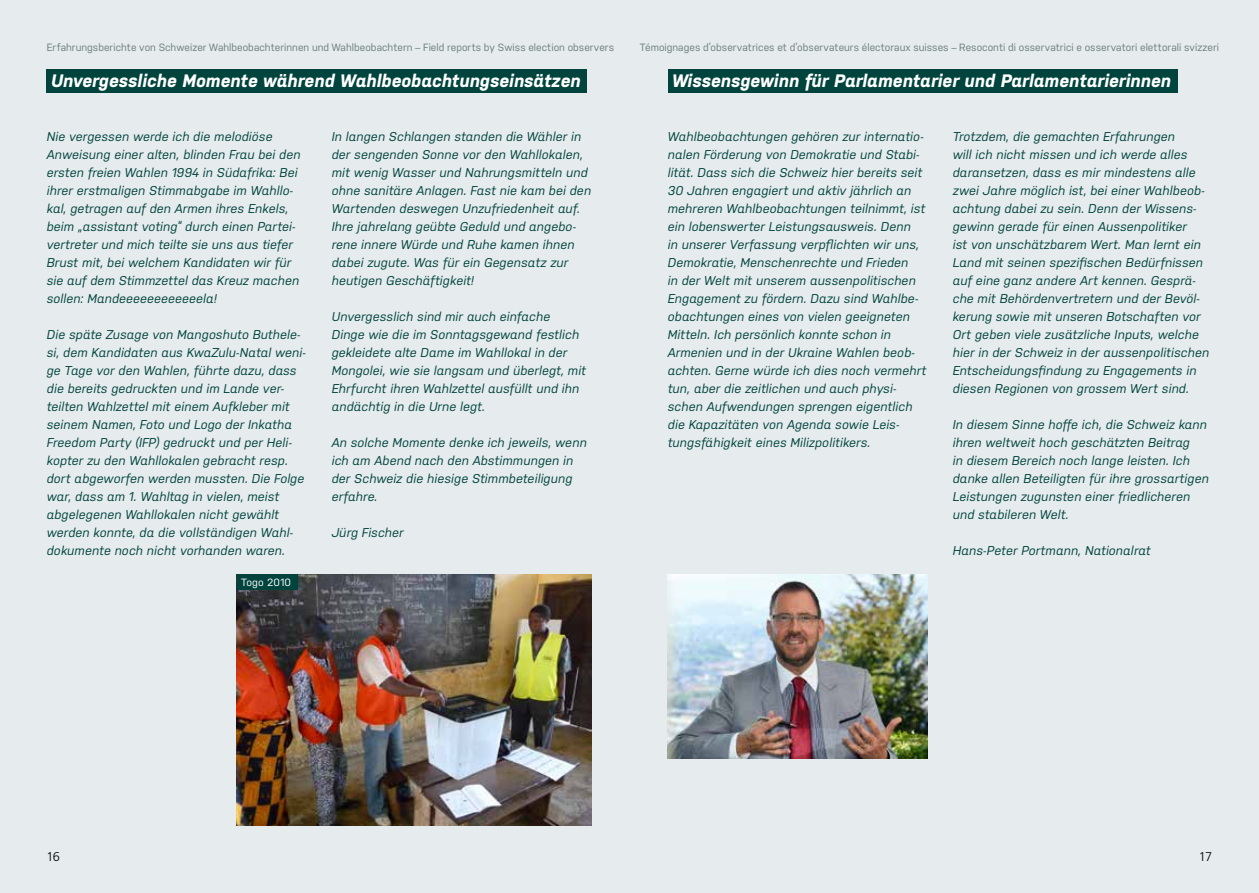
<style>
.page{position:relative;width:1259px;height:893px;background:#fff}
.page>*{position:absolute;margin:0;border:0;box-sizing:border-box;transform-origin:0 0}
.Expertenbericht_Tite{font:italic 700 18px "Nudista";color:#fff}
.Expertenbericht{font:italic 12.75px/18px "Nudista";letter-spacing:.015em;color:#00443d}
.t1{font:300 12.75px "Frutiger LT Pro";color:#000}
.Expertenbericht_kopf{font:10.5px "Nudista";letter-spacing:.005em;color:#6b7e79}
.Legende_blau{font:10.5px "Nudista";letter-spacing:.02em;color:#fff}
</style>
<div class="page">
<div style="left:0;top:0;width:629px;height:893px;background:#e6ebee"></div>
<div style="left:629px;top:0;width:630px;height:893px;background:#e6ebee"></div>
<div style="left:668px;top:69px;width:509px;height:24px;background:#00443d"></div>
<div style="left:47px;top:69px;width:540px;height:24px;background:#00443d"></div>
<img style="left:668px;top:574px;width:259px;height:184px">
<img style="left:237px;top:574px;width:354px;height:251px">
<div style="left:237px;top:574px;width:60px;height:16px;background:#00443d"></div>
<p class="Expertenbericht_kopf" style="left:47px;top:41px;width:569px">Erfahrungsberichte von Schweizer Wahlbeobachterinnen und Wahlbeobachtern – Field reports by Swiss election observers</p>
<p class="Expertenbericht_kopf" style="left:640px;top:41px;width:581px">Témoignages d’observatrices et d’observateurs électoraux suisses – Resoconti di osservatrici e osservatori elettorali svizzeri</p>
<p class="Expertenbericht_Tite" style="left:51px;top:70px;width:531px">Unvergessliche Momente während Wahlbeobachtungseinsätzen</p>
<p class="Expertenbericht" style="left:47px;top:127px;width:255px">Nie vergessen werde ich die melodiöse Anweisung einer alten, blinden Frau bei den ersten freien Wahlen 1994 in Südafrika: Bei ihrer erstmaligen Stimmabgabe im Wahllo&shy;kal, getragen auf den Armen ihres Enkels, beim „assistant voting“ durch einen Partei&shy;vertreter und mich teilte sie uns aus tiefer Brust mit, bei welchem Kandidaten wir für sie auf dem Stimmzettel das Kreuz machen sollen: Mandeeeeeeeeeeeela!</p>
<p class="Expertenbericht" style="left:47px;top:325px;width:261px">Die späte Zusage von Mangoshuto Buthele&shy;si, dem Kandidaten aus KwaZulu-Natal weni&shy;ge Tage vor den Wahlen, führte dazu, dass die bereits gedruckten und im Lande ver&shy;teilten Wahlzettel mit einem Aufkleber mit seinem Namen, Foto und Logo der Inkatha Freedom Party (IFP) gedruckt und per Heli&shy;kopter zu den Wahllokalen gebracht resp. dort abgeworfen werden mussten. Die Folge war, dass am 1. Wahltag in vielen, meist abgelegenen Wahllokalen nicht gewählt werden konnte, da die vollständigen Wahl&shy;dokumente noch nicht vorhanden waren.</p>
<p class="Legende_blau" style="left:241px;top:576px;width:51px">Togo 2010</p>
<p class="Expertenbericht" style="left:332px;top:127px;width:261px">In langen Schlangen standen die Wähler in der sengenden Sonne vor den Wahllokalen, mit wenig Wasser und Nahrungsmitteln und ohne sanitäre Anlagen. Fast nie kam bei den Wartenden deswegen Unzufriedenheit auf.<br>Ihre jahrelang geübte Geduld und angebo&shy;rene innere Würde und Ruhe kamen ihnen dabei zugute. Was für ein Gegensatz zur heutigen Geschäftigkeit!</p>
<p class="Expertenbericht" style="left:332px;top:307px;width:256px">Unvergesslich sind mir auch einfache<br>Dinge wie die im Sonntagsgewand festlich gekleidete alte Dame im Wahllokal in der Mongolei, wie sie langsam und überlegt, mit Ehrfurcht ihren Wahlzettel ausfüllt und ihn andächtig in die Urne legt.</p>
<p class="Expertenbericht" style="left:332px;top:433px;width:256px">An solche Momente denke ich jeweils, wenn ich am Abend nach den Abstimmungen in der Schweiz die hiesige Stimmbeteiligung erfahre.</p>
<p class="Expertenbericht" style="left:332px;top:523px;width:74px">Jürg Fischer</p>
<p class="Expertenbericht_Tite" style="left:672px;top:70px;width:501px">Wissensgewinn für Parlamentarier und Parlamentarierinnen</p>
<p class="Expertenbericht" style="left:668px;top:127px;width:260px">Wahlbeobachtungen gehören zur internatio&shy;nalen Förderung von Demokratie und Stabi&shy;lität. Dass sich die Schweiz hier bereits seit 30 Jahren engagiert und aktiv jährlich an mehreren Wahlbeobachtungen teilnimmt, ist ein lobenswerter Leistungsausweis. Denn<br>in unserer Verfassung verpflichten wir uns, Demokratie, Menschenrechte und Frieden<br>in der Welt mit unserem aussenpolitischen Engagement zu fördern. Dazu sind Wahlbe&shy;obachtungen eines von vielen geeigneten Mitteln. Ich persönlich konnte schon in Armenien und in der Ukraine Wahlen beob&shy;achten. Gerne würde ich dies noch vermehrt tun, aber die zeitlichen und auch physi&shy;schen Aufwendungen sprengen eigentlich die Kapazitäten von Agenda sowie Leis&shy;tungsfähigkeit eines Milizpolitikers.</p>
<p class="Expertenbericht" style="left:952px;top:127px;width:258px">Trotzdem, die gemachten Erfahrungen<br>will ich nicht missen und ich werde alles daransetzen, dass es mir mindestens alle zwei Jahre möglich ist, bei einer Wahlbeob&shy;achtung dabei zu sein. Denn der Wissens&shy;gewinn gerade für einen Aussenpolitiker<br>ist von unschätzbarem Wert. Man lernt ein Land mit seinen spezifischen Bedürfnissen auf eine ganz andere Art kennen. Gesprä&shy;che mit Behördenvertretern und der Bevöl&shy;kerung sowie mit unseren Botschaften vor Ort geben viele zusätzliche Inputs, welche hier in der Schweiz in der aussenpolitischen Entscheidungsfindung zu Engagements in diesen Regionen von grossem Wert sind.</p>
<p class="Expertenbericht" style="left:952px;top:415px;width:257px">In diesem Sinne hoffe ich, die Schweiz kann ihren weltweit hoch geschätzten Beitrag<br>in diesem Bereich noch lange leisten. Ich danke allen Beteiligten für ihre grossartigen Leistungen zugunsten einer friedlicheren und stabileren Welt.</p>
<p class="Expertenbericht" style="left:952px;top:541px;width:200px">Hans-Peter Portmann, Nationalrat</p>
<p class="t1" style="left:46px;top:849px;width:15px">16</p>
<p class="t1" style="left:1198px;top:849px;width:15px">17</p>
</div>
